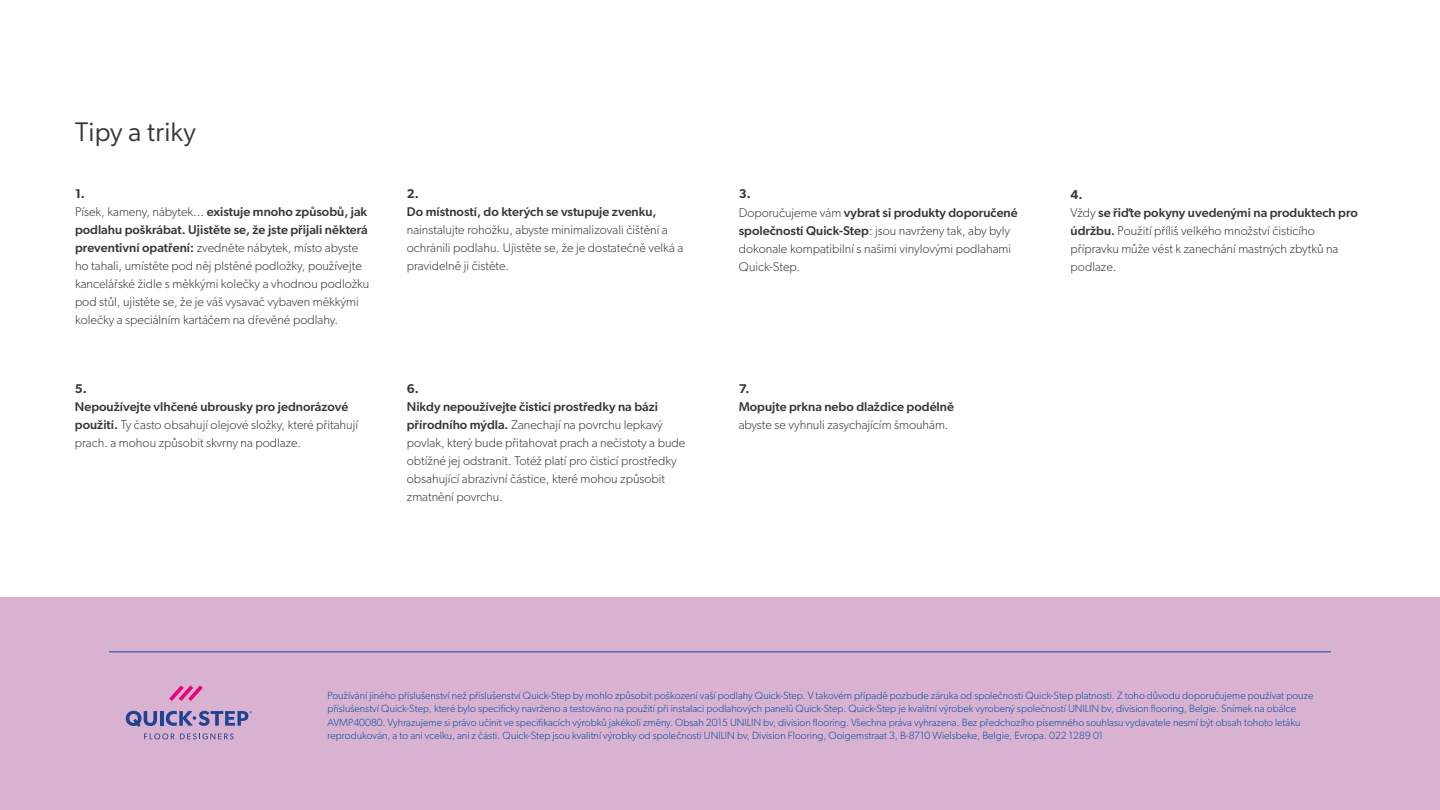
<style>
.page{position:relative;width:1440px;height:810px;background:#fff}
.page>*{position:absolute;margin:0;border:0;box-sizing:border-box;transform-origin:0 0}
.t1{font:27px "Gibson";letter-spacing:.01em;color:#373937}
.t2{font:300 12.75px/18px "Gibson";color:#373937}
.t3{font:500 12.75px "Gibson";color:#373937}
.t4{font:600 12.75px "Gibson";color:#373937}
.t5{font:300 10.5px/13.5px "Gibson";color:#0b4f9c}
.s1{font-weight:600}
.s2{font-weight:500}
</style>
<div class="page">
<div style="left:0;top:597px;width:1440px;height:213px;background:#d9b2d1"></div>
<hr style="left:109px;top:651px;width:1222px;height:1px;background:#0b4f9c">
<svg style="left:144px;top:733px;width:90px;height:6px"></svg>
<svg style="left:169px;top:685px;width:34px;height:16px"></svg>
<svg style="left:126px;top:711px;width:31px;height:16px"></svg>
<hr style="left:160px;top:711px;width:4px;height:15px;background:#1e4491">
<svg style="left:166px;top:711px;width:86px;height:15px"></svg>
<h1 class="t1" style="left:75px;top:115px;width:122px">Tipy a triky</h1>
<p class="t2" style="left:75px;top:185px;width:296px"><span class="s1">1.<br></span>Písek, kameny, nábytek... <span class="s2">existuje mnoho způsobů, jak podlahu poškrábat. Ujistěte se, že jste přijali některá preventivní opatření:</span> zvedněte nábytek, místo abyste ho tahali, umístěte pod něj plstěné podložky, používejte kancelářské židle s měkkými kolečky a vhodnou podložku pod stůl, ujistěte se, že je váš vysavač vybaven měkkými kolečky a speciálním kartáčem na dřevěné podlahy.</p>
<p class="t4" style="left:407px;top:186px;width:14px">2.</p>
<p class="t3" style="left:407px;top:204px;width:251px">Do místností, do kterých se vstupuje zvenku,</p>
<p class="t2" style="left:407px;top:221px;width:278px">nainstalujte rohožku, abyste minimalizovali čištění a ochránili podlahu. Ujistěte se, že je dostatečně velká a pravidelně ji čistěte.</p>
<p class="t4" style="left:75px;top:381px;width:14px">5.</p>
<p class="t2" style="left:75px;top:397px;width:285px"><span class="s2">Nepoužívejte vlhčené ubrousky pro jednorázové použití.</span> Ty často obsahují olejové složky, které přitahují prach. a mohou způsobit skvrny na podlaze.</p>
<p class="t4" style="left:407px;top:381px;width:14px">6.</p>
<p class="t2" style="left:407px;top:397px;width:280px"><span class="s2">Nikdy nepoužívejte čisticí prostředky na bázi přírodního mýdla.</span> Zanechají na povrchu lepkavý povlak, který bude přitahovat prach a nečistoty a bude obtížné jej odstranit. Totéž platí pro čisticí prostředky obsahující abrazivní částice, které mohou způsobit zmatnění povrchu.</p>
<p class="t2" style="left:739px;top:185px;width:281px"><span class="s1">3.<br></span>Doporučujeme vám <span class="s2">vybrat si produkty doporučené společností Quick-Step</span>: jsou navrženy tak, aby byly dokonale kompatibilní s našimi vinylovými podlahami Quick-Step.</p>
<p class="t2" style="left:1071px;top:185px;width:289px"><span class="s1">4.<br></span>Vždy <span class="s2">se řiďte pokyny uvedenými na produktech pro údržbu.</span> Použití příliš velkého množství čisticího přípravku může vést k zanechání mastných zbytků na podlaze.</p>
<p class="t4" style="left:739px;top:381px;width:12px">7.</p>
<p class="t3" style="left:739px;top:399px;width:217px">Mopujte prkna nebo dlaždice podélně</p>
<p class="t2" style="left:739px;top:415px;width:211px">abyste se vyhnuli zasychajícím šmouhám.</p>
<p class="t5" style="left:327px;top:688px;width:988px">Používání jiného příslušenství než příslušenství Quick-Step by mohlo způsobit poškození vaší podlahy Quick-Step. V takovém případě pozbude záruka od společnosti Quick‑Step platnosti. Z toho důvodu doporučujeme používat pouze příslušenství Quick-Step, které bylo specificky navrženo a testováno na použití při instalaci podlahových panelů Quick-Step. Quick-Step je kvalitní výrobek vyrobený společností UNILIN bv, division flooring, Belgie. Snímek na obálce AVMP40080. Vyhrazujeme si právo učinit ve specifikacích výrobků jakékoli změny. Obsah 2015 UNILIN bv, division flooring. Všechna práva vyhrazena. Bez předchozího písemného souhlasu vydavatele nesmí být obsah tohoto letáku reprodukován, a to ani vcelku, ani z části. Quick-Step jsou kvalitní výrobky od společnosti UNILIN bv, Division Flooring, Ooigemstraat 3, B-8710 Wielsbeke, Belgie, Evropa. 022 1289 01</p>
</div>
